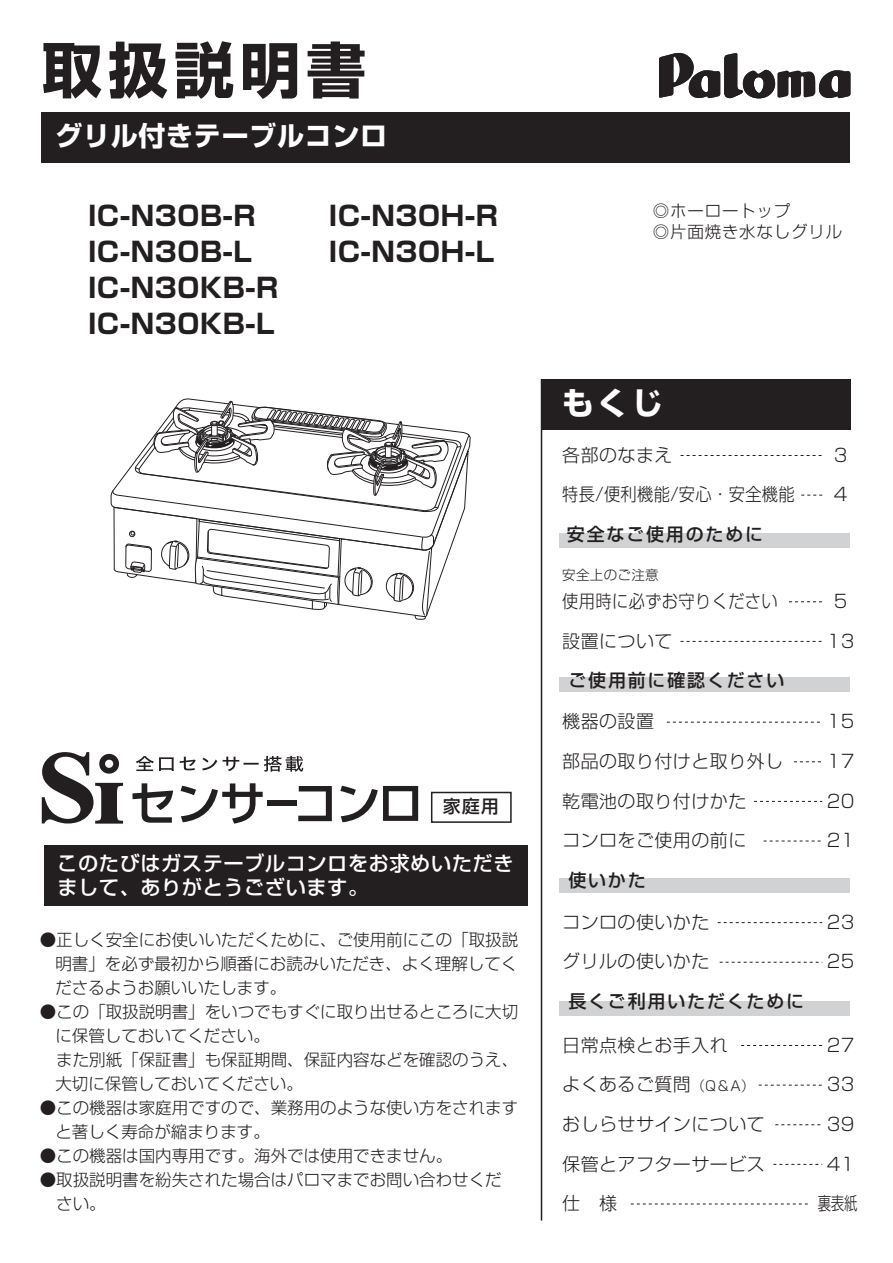
<style>
.page{position:relative;width:893px;height:1263px;background:#fff}
.page>*{position:absolute;margin:0;border:0;box-sizing:border-box;transform-origin:0 0}
.t1{font:700 60px "Shin Go Pro";letter-spacing:.1em;color:#231f20}
.t2{font:700 31.5px "Shin Go Pro";color:#fff}
.t3{font:700 27px/36px "Shin Go Pro";letter-spacing:.025em;color:#231f20}
.t4{font:700 27px "Shin Go Pro";letter-spacing:.025em;color:#fff}
.t5{font:500 20.25px/24.2px "Shin Go Pro";letter-spacing:.025em;color:#fff}
.t6{font:300 18px "Shin Go Pro";letter-spacing:.025em;color:#231f20}
.t7{font:500 18px "Shin Go Pro";letter-spacing:.1em;color:#231f20}
.t8{font:300 18px "Shin Go Pro";letter-spacing:.025em;color:#231f20;scale:.9 1}
.t9{font:300 18px "Shin Go Pro";letter-spacing:.025em;color:#231f20;scale:.75 1}
.t10{font:300 16.5px/24px "Shin Go Pro";color:#231f20}
.t11{font:300 16.5px/21px "Shin Go Pro";letter-spacing:.05em;color:#231f20}
.t12{font:300 13.5px "Shin Go Pro";letter-spacing:.025em;color:#231f20}
.s1{font-size:13.5px}
</style>
<div class="page">
<svg style="left:42px;top:398px;width:428px;height:426px"></svg>
<div style="left:431px;top:792px;width:81px;height:31px;background:#fff;border:2px solid #231f20"></div>
<svg style="left:659px;top:52px;width:191px;height:47px"></svg>
<div style="left:44px;top:845px;width:483px;height:61px;background:#231f20"></div>
<div style="left:41px;top:112px;width:809px;height:50px;background:#231f20"></div>
<div style="left:541px;top:380px;width:310px;height:50px;background:#231f20"></div>
<hr style="left:541px;top:379px;width:1px;height:841px;background:#231f20">
<div style="left:559px;top:532px;width:291px;height:15px;background:#d1d2d4"></div>
<div style="left:559px;top:677px;width:291px;height:15px;background:#d1d2d4"></div>
<div style="left:559px;top:878px;width:290px;height:15px;background:#d1d2d4"></div>
<div style="left:559px;top:1000px;width:291px;height:15px;background:#d1d2d4"></div>
<svg style="left:681px;top:455px;width:141px;height:1px"></svg>
<svg style="left:801px;top:495px;width:21px;height:1px"></svg>
<svg style="left:681px;top:641px;width:141px;height:1px"></svg>
<svg style="left:667px;top:722px;width:153px;height:1px"></svg>
<svg style="left:754px;top:801px;width:68px;height:1px"></svg>
<svg style="left:764px;top:841px;width:57px;height:1px"></svg>
<svg style="left:718px;top:922px;width:104px;height:1px"></svg>
<svg style="left:720px;top:962px;width:102px;height:1px"></svg>
<svg style="left:741px;top:1045px;width:81px;height:1px"></svg>
<svg style="left:759px;top:1085px;width:63px;height:1px"></svg>
<svg style="left:775px;top:1124px;width:46px;height:1px"></svg>
<svg style="left:773px;top:1164px;width:49px;height:1px"></svg>
<svg style="left:631px;top:1203px;width:177px;height:1px"></svg>
<svg style="left:794px;top:761px;width:27px;height:1px"></svg>
<svg style="left:789px;top:601px;width:33px;height:1px"></svg>
<h1 class="t1" style="left:42px;top:22px;width:325px">取扱説明書</h1>
<h3 class="t4" style="left:56px;top:115px;width:333px">グリル付きテーブルコンロ</h3>
<h3 class="t3" style="left:88px;top:195px;width:192px">IC-N30B-R<br>IC-N30B-L<br>IC-N30KB-R<br>IC-N30KB-L</h3>
<h3 class="t3" style="left:329px;top:195px;width:170px">IC-N30H-R<br>IC-N30H-L</h3>
<p class="t7" style="left:443px;top:792px;width:57px">家庭用</p>
<p class="t5" style="left:57px;top:848px;width:458px">このたびはガステーブルコンロをお求めいただきまして、ありがとうございます。</p>
<p class="t10" style="left:55px;top:925px;width:464px;text-align:justify;text-indent:-16px">●正しく安全にお使いいただくために、ご使用前にこの「取扱説明書」を必ず最初から順番にお読みいただき、よく理解してくださるようお願いいたします。</p>
<p class="t10" style="left:40px;top:997px;width:480px">●この「取扱説明書」をいつでもすぐに取り出せるところに大切</p>
<p class="t10" style="left:55px;top:1021px;width:216px">に保管しておいてください。</p>
<p class="t10" style="left:40px;top:1045px;width:480px">　また別紙「保証書」も保証期間、保証内容などを確認のうえ、</p>
<p class="t10" style="left:55px;top:1069px;width:249px">大切に保管しておいてください。</p>
<p class="t10" style="left:55px;top:1093px;width:464px;text-indent:-16px">●この機器は家庭用ですので、業務用のような使い方をされますと著しく寿命が縮まります。</p>
<p class="t10" style="left:40px;top:1141px;width:414px">●この機器は国内専用です。海外では使用できません。</p>
<p class="t10" style="left:40px;top:1165px;width:464px">●取扱説明書を紛失された場合はパロマまでお問い合わせくだ　さい。</p>
<p class="t11" style="left:653px;top:198px;width:191px">◎ホーロートップ<br>◎片面焼き水なしグリル</p>
<h2 class="t2" style="left:562px;top:378px;width:102px">もくじ</h2>
<p class="t6" style="left:562px;top:440px;width:112px">各部のなまえ</p>
<p class="t6" style="left:834px;top:440px;width:15px">3</p>
<p class="t8" style="left:562px;top:480px;width:260px">特長/便利機能/安心・安全機能</p>
<p class="t6" style="left:834px;top:480px;width:15px">4</p>
<p class="t7" style="left:567px;top:519px;width:198px">安全なご使用のために</p>
<p class="t12" style="left:562px;top:563px;width:98px">安全上のご注意</p>
<p class="t8" style="left:562px;top:586px;width:241px">使用時に必ずお守りください</p>
<p class="t6" style="left:834px;top:586px;width:15px">5</p>
<p class="t6" style="left:562px;top:626px;width:112px">設置について</p>
<p class="t6" style="left:827px;top:626px;width:29px">13</p>
<p class="t7" style="left:568px;top:665px;width:218px">ご使用前に確認ください</p>
<p class="t6" style="left:562px;top:707px;width:93px">機器の設置</p>
<p class="t6" style="left:827px;top:707px;width:29px">15</p>
<p class="t6" style="left:562px;top:746px;width:222px">部品の取り付けと取り外し</p>
<p class="t6" style="left:827px;top:746px;width:29px">17</p>
<p class="t6" style="left:562px;top:786px;width:186px">乾電池の取り付けかた</p>
<p class="t6" style="left:827px;top:786px;width:29px">20</p>
<p class="t6" style="left:562px;top:825px;width:186px">コンロをご使用の前に</p>
<p class="t6" style="left:827px;top:825px;width:29px">21</p>
<p class="t7" style="left:568px;top:865px;width:79px">使いかた</p>
<p class="t6" style="left:562px;top:907px;width:149px">コンロの使いかた</p>
<p class="t6" style="left:827px;top:907px;width:29px">23</p>
<p class="t6" style="left:562px;top:947px;width:149px">グリルの使いかた</p>
<p class="t6" style="left:827px;top:947px;width:29px">25</p>
<p class="t7" style="left:568px;top:986px;width:237px">長くご利用いただくために</p>
<p class="t6" style="left:562px;top:1030px;width:167px">日常点検とお手入れ</p>
<p class="t6" style="left:827px;top:1030px;width:29px">27</p>
<p class="t6" style="left:562px;top:1070px;width:194px">よくあるご質問<span class="s1">（Q＆A）</span></p>
<p class="t6" style="left:827px;top:1070px;width:29px">33</p>
<p class="t6" style="left:562px;top:1109px;width:204px">おしらせサインについて</p>
<p class="t6" style="left:827px;top:1109px;width:29px">39</p>
<p class="t6" style="left:562px;top:1149px;width:204px">保管とアフターサービス</p>
<p class="t6" style="left:827px;top:1149px;width:29px">41</p>
<p class="t6" style="left:562px;top:1188px;width:56px">仕　様</p>
<p class="t9" style="left:818px;top:1188px;width:55px">裏表紙</p>
</div>
